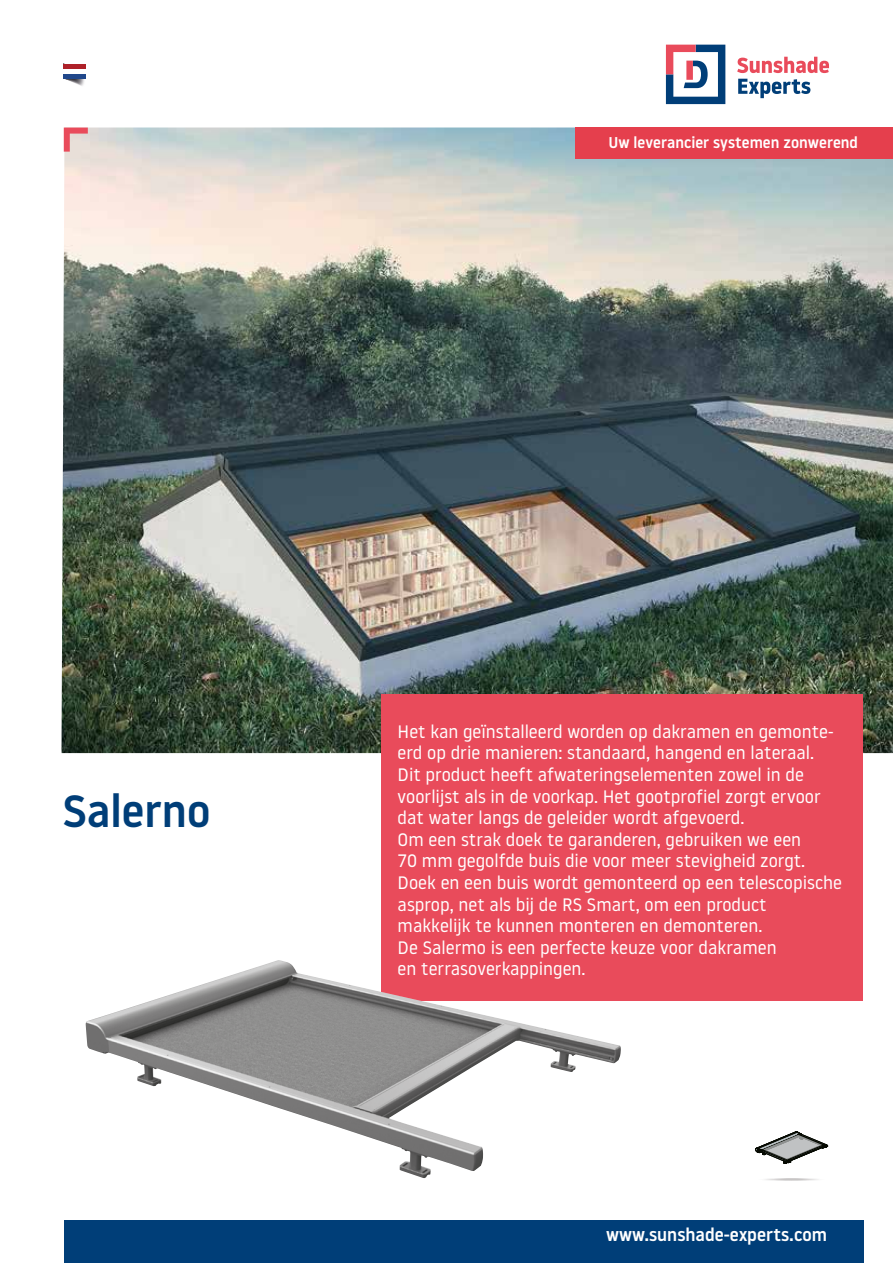
<style>
.page{position:relative;width:893px;height:1263px;background:#fff}
.page>*{position:absolute;margin:0;border:0;box-sizing:border-box;transform-origin:0 0}
.t1{font:500 45px "Noway";color:#003e78}
.t2{font:18px/21.6px "Noway";color:#fff}
.t3{font:500 18px "Noway";color:#fff}
.t4{font:500 15.6px "Noway";color:#fff}
</style>
<div class="page">
<img style="left:62px;top:128px;width:831px;height:625px">
<hr style="left:759px;top:1178px;width:65px;height:3px;background:#fbfbfb;border-radius:50%">
<hr style="left:761px;top:1178px;width:61px;height:3px;background:#f7f6f7;border-radius:50%">
<hr style="left:763px;top:1178px;width:57px;height:3px;background:#f2f1f2;border-radius:50%">
<hr style="left:766px;top:1178px;width:51px;height:2px;background:#ecebeb;border-radius:50%">
<hr style="left:768px;top:1178px;width:47px;height:2px;background:#e7e6e6;border-radius:50%">
<hr style="left:770px;top:1178px;width:43px;height:2px;background:#e3e1e1;border-radius:50%">
<hr style="left:771px;top:1178px;width:41px;height:2px;background:#dfdddd;border-radius:50%">
<hr style="left:773px;top:1179px;width:37px;height:1px;background:#dad8d8;border-radius:50%">
<hr style="left:775px;top:1179px;width:33px;height:1px;background:#d6d4d4;border-radius:50%">
<svg style="left:781px;top:1179px;width:22px;height:1px"></svg>
<svg style="left:755px;top:1132px;width:73px;height:32px"></svg>
<div style="left:382px;top:694px;width:480px;height:307px;background:#e94b5b"></div>
<svg style="left:666px;top:45px;width:59px;height:59px"></svg>
<svg style="left:737px;top:57px;width:92px;height:16px"></svg>
<svg style="left:738px;top:79px;width:72px;height:19px"></svg>
<svg style="left:65px;top:79px;width:19px;height:7px"></svg>
<div style="left:64px;top:64px;width:22px;height:5px;background:#ae2129"></div>
<div style="left:64px;top:74px;width:22px;height:5px;background:#21488b"></div>
<svg style="left:64px;top:128px;width:24px;height:24px"></svg>
<div style="left:64px;top:1220px;width:799px;height:43px;background:#003e78"></div>
<div style="left:575px;top:128px;width:318px;height:31px;background:#e53f4d"></div>
<img style="left:86px;top:960px;width:490px;height:218px">
<p class="t4" style="left:608px;top:132px;width:251px">Uw leverancier systemen zonwerend</p>
<h1 class="t1" style="left:63px;top:780px;width:149px">Salerno</h1>
<p class="t2" style="left:398px;top:720px;width:446px">Het kan geïnstalleerd worden op dakramen en gemonte&shy;erd op drie manieren: standaard, hangend en lateraal.<br>Dit product heeft afwateringselementen zowel in de voorlijst als in de voorkap. Het gootprofiel zorgt ervoor dat water langs de geleider wordt afgevoerd.<br>Om een strak doek te garanderen, gebruiken we een<br>70 mm gegolfde buis die voor meer stevigheid zorgt.<br>Doek en een buis wordt gemonteerd op een telescopische asprop, net als bij de RS Smart, om een product makkelijk te kunnen monteren en demonteren.<br>De Salermo is een perfecte keuze voor dakramen<br>en terrasoverkappingen.</p>
<p class="t3" style="left:606px;top:1222px;width:222px">www.sunshade-experts.com</p>
</div>
